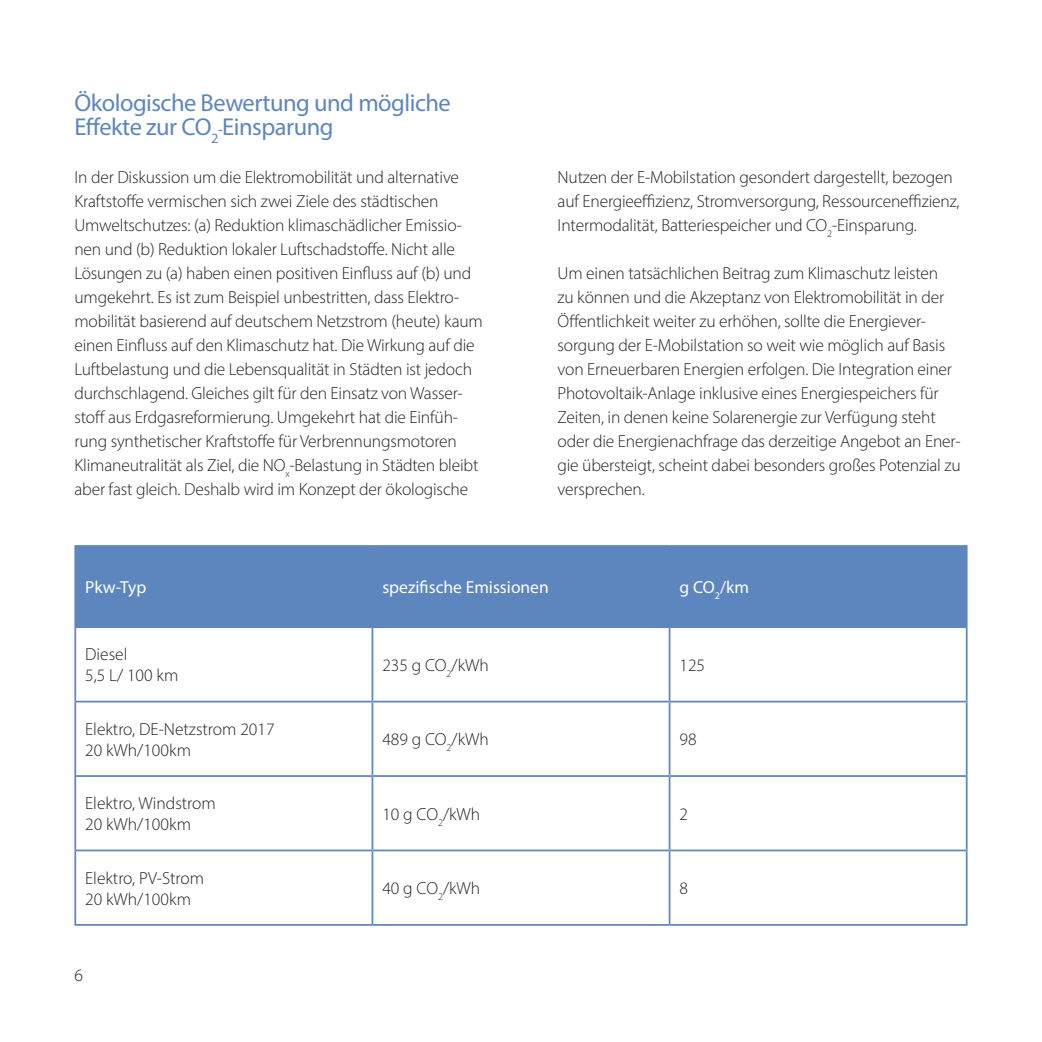
<style>
.page{position:relative;width:1042px;height:1042px;background:#fff}
.page>*{position:absolute;margin:0;border:0;box-sizing:border-box;transform-origin:0 0}
.Überschrift_14_Pt{font:24.5px/24px "Myriad Pro";letter-spacing:-.02em;color:#5d86bf}
.Fließtext_10_Pt{font:300 17.5px/24px "Myriad Pro";letter-spacing:-.01em;color:#231f20}
.Fließtext_Tabelle{font:300 17.5px "Myriad Pro";color:#231f20}
.Überschrift_Tabelle{font:17.5px "Myriad Pro";color:#fff}
</style>
<div class="page">
<div style="left:76px;top:547px;width:890px;height:79px;background:#5d86bf"></div>
<hr style="left:74px;top:545px;width:298px;height:2px;background:#5d86bf">
<hr style="left:74px;top:547px;width:2px;height:79px;background:#5d86bf">
<hr style="left:372px;top:545px;width:297px;height:2px;background:#5d86bf">
<hr style="left:371px;top:547px;width:2px;height:79px;background:#5d86bf">
<hr style="left:669px;top:545px;width:298px;height:2px;background:#5d86bf">
<hr style="left:669px;top:547px;width:1px;height:79px;background:#5d86bf">
<hr style="left:966px;top:547px;width:1px;height:79px;background:#5d86bf">
<hr style="left:74px;top:626px;width:298px;height:2px;background:#5d86bf">
<hr style="left:74px;top:628px;width:2px;height:73px;background:#5d86bf">
<hr style="left:372px;top:626px;width:297px;height:2px;background:#5d86bf">
<hr style="left:371px;top:628px;width:2px;height:73px;background:#5d86bf">
<hr style="left:669px;top:626px;width:298px;height:2px;background:#5d86bf">
<hr style="left:669px;top:628px;width:1px;height:73px;background:#5d86bf">
<hr style="left:966px;top:628px;width:1px;height:73px;background:#5d86bf">
<hr style="left:74px;top:701px;width:298px;height:1px;background:#5d86bf">
<hr style="left:74px;top:702px;width:2px;height:73px;background:#5d86bf">
<hr style="left:372px;top:701px;width:297px;height:1px;background:#5d86bf">
<hr style="left:371px;top:702px;width:2px;height:73px;background:#5d86bf">
<hr style="left:669px;top:701px;width:298px;height:1px;background:#5d86bf">
<hr style="left:669px;top:702px;width:1px;height:73px;background:#5d86bf">
<hr style="left:966px;top:702px;width:1px;height:73px;background:#5d86bf">
<hr style="left:74px;top:775px;width:298px;height:2px;background:#5d86bf">
<hr style="left:74px;top:777px;width:2px;height:72px;background:#5d86bf">
<hr style="left:372px;top:775px;width:297px;height:2px;background:#5d86bf">
<hr style="left:371px;top:777px;width:2px;height:72px;background:#5d86bf">
<hr style="left:669px;top:775px;width:298px;height:2px;background:#5d86bf">
<hr style="left:669px;top:777px;width:1px;height:72px;background:#5d86bf">
<hr style="left:966px;top:777px;width:1px;height:72px;background:#5d86bf">
<hr style="left:74px;top:849px;width:298px;height:2px;background:#5d86bf">
<hr style="left:74px;top:851px;width:2px;height:73px;background:#5d86bf">
<hr style="left:372px;top:849px;width:297px;height:2px;background:#5d86bf">
<hr style="left:371px;top:851px;width:2px;height:73px;background:#5d86bf">
<hr style="left:669px;top:849px;width:298px;height:2px;background:#5d86bf">
<hr style="left:669px;top:851px;width:1px;height:73px;background:#5d86bf">
<hr style="left:966px;top:851px;width:1px;height:73px;background:#5d86bf">
<hr style="left:74px;top:924px;width:298px;height:2px;background:#5d86bf">
<hr style="left:372px;top:924px;width:297px;height:2px;background:#5d86bf">
<hr style="left:669px;top:924px;width:298px;height:2px;background:#5d86bf">
<h1 class="Überschrift_14_Pt" style="left:74px;top:90px;width:378px">Ökologische Bewertung und mögliche<br>Effekte zur CO<sub>2</sub>-Einsparung</h1>
<p class="Fließtext_10_Pt" style="left:74px;top:165px;width:410px">In der Diskussion um die Elektromobilität und alternative Kraftstoffe vermischen sich zwei Ziele des städtischen Umweltschutzes: (a) Reduktion klimaschädlicher Emissio&shy;nen und (b) Reduktion lokaler Luftschadstoffe. Nicht alle Lösungen zu (a) haben einen positiven Einfluss auf (b) und umgekehrt. Es ist zum Beispiel unbestritten, dass Elektro&shy;mobilität basierend auf deutschem Netzstrom (heute) kaum einen Einfluss auf den Klimaschutz hat. Die Wirkung auf die Luftbelastung und die Lebensqualität in Städten ist jedoch durchschlagend. Gleiches gilt für den Einsatz von Wasser&shy;stoff aus Erdgasreformierung. Umgekehrt hat die Einfüh&shy;rung synthetischer Kraftstoffe für Verbrennungsmotoren Klimaneutralität als Ziel, die NO<sub>x</sub>-Belastung in Städten bleibt aber fast gleich. Deshalb wird im Konzept der ökologische</p>
<p class="Fließtext_10_Pt" style="left:557px;top:165px;width:403px">Nutzen der E-Mobilstation gesondert dargestellt, bezogen auf Energieeffizienz, Stromversorgung, Ressourceneffizienz,<br>Intermodalität, Batteriespeicher und CO<sub>2</sub>-Einsparung.</p>
<p class="Fließtext_10_Pt" style="left:557px;top:261px;width:404px">Um einen tatsächlichen Beitrag zum Klimaschutz leisten<br>zu können und die Akzeptanz von Elektromobilität in der Öffentlichkeit weiter zu erhöhen, sollte die Energiever&shy;sorgung der E-Mobilstation so weit wie möglich auf Basis von Erneuerbaren Energien erfolgen. Die Integration einer Photovoltaik-Anlage inklusive eines Energiespeichers für Zeiten, in denen keine Solarenergie zur Verfügung steht oder die Energienachfrage das derzeitige Angebot an Ener&shy;gie übersteigt, scheint dabei besonders großes Potenzial zu versprechen.</p>
<h3 class="Überschrift_Tabelle" style="left:85px;top:576px;width:63px">Pkw-Typ</h3>
<h3 class="Überschrift_Tabelle" style="left:382px;top:576px;width:168px">spezifische Emissionen</h3>
<h3 class="Überschrift_Tabelle" style="left:679px;top:576px;width:71px">g CO<sub>2</sub>/km</h3>
<p class="Fließtext_Tabelle" style="left:85px;top:644px;width:44px">Diesel</p>
<p class="Fließtext_Tabelle" style="left:85px;top:665px;width:95px">5,5 L/ 100 km</p>
<p class="Fließtext_Tabelle" style="left:382px;top:654px;width:108px">235 g CO<sub>2</sub>/kWh</p>
<p class="Fließtext_Tabelle" style="left:679px;top:654px;width:27px">125</p>
<p class="Fließtext_Tabelle" style="left:85px;top:718px;width:191px">Elektro, DE-Netzstrom 2017</p>
<p class="Fließtext_Tabelle" style="left:85px;top:739px;width:107px">20 kWh/100km</p>
<p class="Fließtext_Tabelle" style="left:382px;top:729px;width:108px">489 g CO<sub>2</sub>/kWh</p>
<p class="Fließtext_Tabelle" style="left:679px;top:729px;width:19px">98</p>
<p class="Fließtext_Tabelle" style="left:85px;top:793px;width:132px">Elektro, Windstrom</p>
<p class="Fließtext_Tabelle" style="left:85px;top:814px;width:107px">20 kWh/100km</p>
<p class="Fließtext_Tabelle" style="left:382px;top:803px;width:99px">10 g CO<sub>2</sub>/kWh</p>
<p class="Fließtext_Tabelle" style="left:679px;top:803px;width:10px">2</p>
<p class="Fließtext_Tabelle" style="left:85px;top:867px;width:120px">Elektro, PV-Strom</p>
<p class="Fließtext_Tabelle" style="left:85px;top:888px;width:107px">20 kWh/100km</p>
<p class="Fließtext_Tabelle" style="left:382px;top:878px;width:99px">40 g CO<sub>2</sub>/kWh</p>
<p class="Fließtext_Tabelle" style="left:679px;top:878px;width:10px">8</p>
<p class="Fließtext_10_Pt" style="left:74px;top:962px;width:10px">6</p>
</div>
